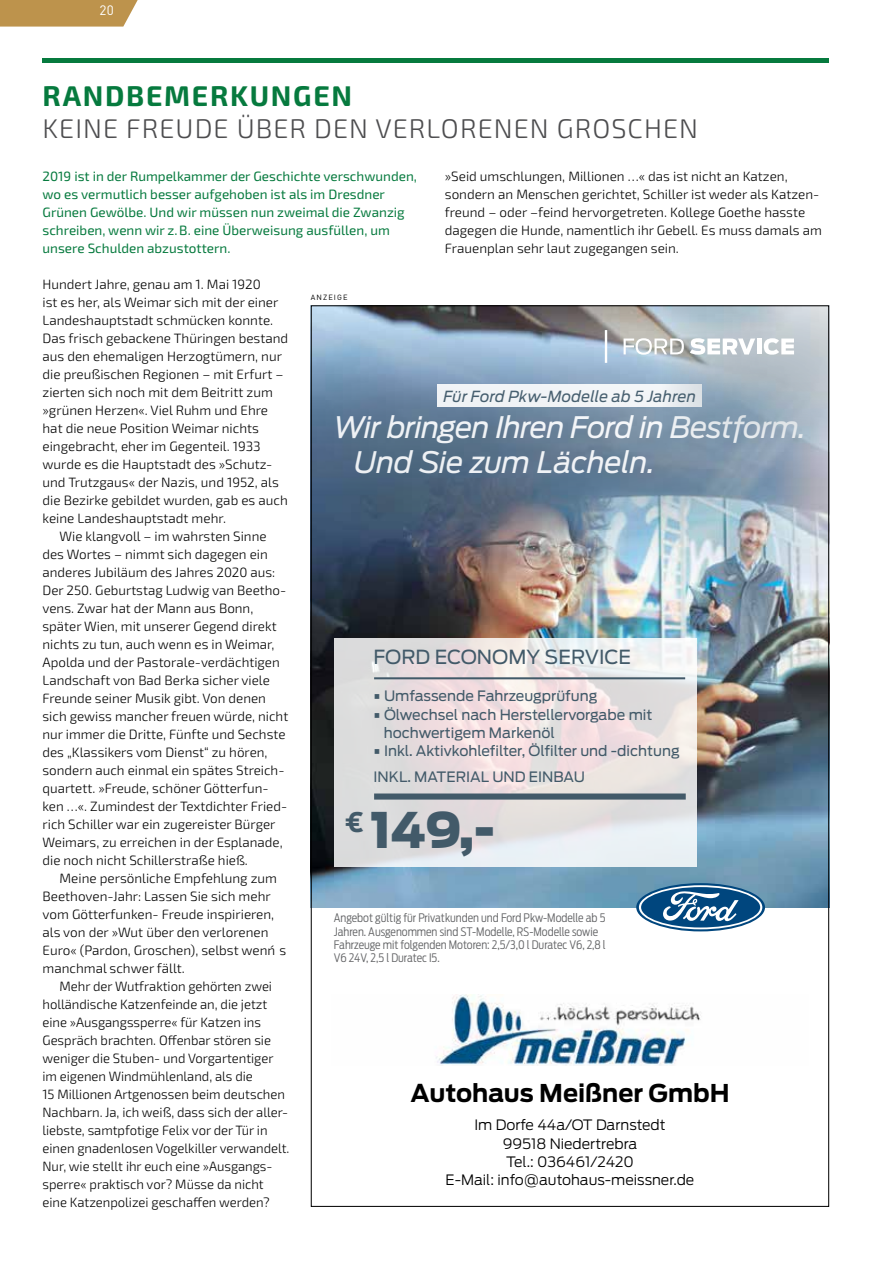
<style>
.page{position:relative;width:893px;height:1263px;background:#fff}
.page>*{position:absolute;margin:0;border:0;box-sizing:border-box;transform-origin:0 0}
.t1{font:900 48.75px "Ford Antenna";color:#425a69}
.t2{font:italic 29.4px/34.5px "Ford Antenna";letter-spacing:-.02em;color:#fff}
.t3{font:700 28.5px "Exo 2.0";letter-spacing:.06em;color:#067a3e}
.t4{font:300 27px "Exo 2.0";letter-spacing:.04em;color:#4d4d4f}
.t5{font:700 24.45px "Ford Antenna";color:#000}
.t6{font:19.35px "Ford Antenna";color:#425a69}
.t7{font:italic 15.3px "Ford Antenna";letter-spacing:.01em;color:#425a69}
.t8{font:14.25px/18.3px "Ford Antenna";color:#425a69}
.t9{font:300 14.25px/18.3px "Ford Antenna";color:#000;text-align:center}
.t10{font:300 13.5px/18px "Exo 2.0";color:#000}
.t11{font:13.5px/18px "Exo 2.0";color:#067a3e}
.t12{font:13.5px "DIN";color:#fff}
.t13{font:300 11.7px/13.2px "Ford Antenna Cond";color:#636466}
.t14{font:7.5px "DIN";letter-spacing:.15em;color:#000}
</style>
<div class="page">
<svg style="left:0;top:0;width:138px;height:27px;background:#c19a58"></svg>
<img style="left:313px;top:598px;width:514px;height:309px">
<div style="left:311px;top:305px;width:518px;height:293px;background:#425a69;opacity:.7"></div>
<div style="left:438px;top:384px;width:264px;height:23px;background:#f1f4f7"></div>
<svg style="left:662px;top:307px;width:165px;height:143px;background:#a7b7c4"></svg>
<svg style="left:624px;top:338px;width:60px;height:17px"></svg>
<svg style="left:690px;top:338px;width:65px;height:17px"></svg>
<hr style="left:757px;top:338px;width:4px;height:16px;background:#fff">
<svg style="left:764px;top:338px;width:30px;height:17px"></svg>
<hr style="left:605px;top:330px;width:2px;height:33px;background:#fff">
<svg style="left:334px;top:638px;width:363px;height:229px;background:#e7e1e2"></svg>
<hr style="left:374px;top:677px;width:311px;height:2px;background:#425a69">
<div style="left:374px;top:793px;width:312px;height:6px;background:#425a69"></div>
<svg style="left:636px;top:883px;width:129px;height:48px"></svg>
<svg style="left:639px;top:885px;width:123px;height:44px"></svg>
<img style="left:436px;top:994px;width:265px;height:71px">
<div style="left:43px;top:58px;width:786px;height:5px;background:#067a3e"></div>
<p class="t12" style="left:100px;top:2px;width:16px">20</p>
<h3 class="t3" style="left:43px;top:79px;width:311px">RANDBEMERKUNGEN</h3>
<h3 class="t4" style="left:43px;top:113px;width:657px">KEINE FREUDE ÜBER DEN VERLORENEN GROSCHEN</h3>
<p class="t11" style="left:43px;top:168px;width:376px">2019 ist in der Rumpelkammer der Geschichte verschwunden, wo es vermutlich besser aufgehoben ist als im Dresdner Grünen Gewölbe. Und wir müssen nun zweimal die Zwanzig schreiben, wenn wir z.B. eine Überweisung ausfüllen, um unsere Schulden abzustottern.</p>
<p class="t10" style="left:43px;top:276px;width:220px">Hundert Jahre, genau am 1. Mai 1920</p>
<p class="t10" style="left:43px;top:294px;width:237px">ist es her, als Weimar sich mit der einer</p>
<p class="t10" style="left:43px;top:312px;width:232px">Landeshauptstadt schmücken konnte.</p>
<p class="t10" style="left:43px;top:330px;width:247px">Das frisch gebackene Thüringen bestand</p>
<p class="t10" style="left:43px;top:348px;width:241px">aus den ehemaligen Herzogtümern, nur</p>
<p class="t10" style="left:43px;top:366px;width:243px">die preußischen Regionen – mit Erfurt –</p>
<p class="t10" style="left:43px;top:384px;width:232px">zierten sich noch mit dem Beitritt zum</p>
<p class="t10" style="left:43px;top:402px;width:227px">»grünen Herzen«. Viel Ruhm und Ehre</p>
<p class="t10" style="left:43px;top:420px;width:218px">hat die neue Position Weimar nichts</p>
<p class="t10" style="left:43px;top:438px;width:220px">eingebracht, eher im Gegenteil. 1933</p>
<p class="t10" style="left:43px;top:456px;width:231px">wurde es die Hauptstadt des »Schutz-</p>
<p class="t10" style="left:43px;top:474px;width:238px">und Trutzgaus« der Nazis, und 1952, als</p>
<p class="t10" style="left:43px;top:492px;width:247px">die Bezirke gebildet wurden, gab es auch</p>
<p class="t10" style="left:43px;top:510px;width:185px">keine Landeshauptstadt mehr.</p>
<p class="t10" style="left:60px;top:528px;width:209px">Wie klangvoll – im wahrsten Sinne</p>
<p class="t10" style="left:43px;top:546px;width:227px">des Wortes – nimmt sich dagegen ein</p>
<p class="t10" style="left:43px;top:564px;width:234px">anderes Jubiläum des Jahres 2020 aus:</p>
<p class="t10" style="left:43px;top:582px;width:245px">Der 250. Geburtstag Ludwig van Beetho-</p>
<p class="t10" style="left:43px;top:600px;width:212px">vens. Zwar hat der Mann aus Bonn,</p>
<p class="t10" style="left:43px;top:618px;width:236px">später Wien, mit unserer Gegend direkt</p>
<p class="t10" style="left:43px;top:636px;width:234px">nichts zu tun, auch wenn es in Weimar,</p>
<p class="t10" style="left:43px;top:654px;width:239px">Apolda und der Pastorale-verdächtigen</p>
<p class="t10" style="left:43px;top:672px;width:229px">Landschaft von Bad Berka sicher viele</p>
<p class="t10" style="left:43px;top:690px;width:225px">Freunde seiner Musik gibt. Von denen</p>
<p class="t10" style="left:43px;top:708px;width:247px">sich gewiss mancher freuen würde, nicht</p>
<p class="t10" style="left:43px;top:726px;width:245px">nur immer die Dritte, Fünfte und Sechste</p>
<p class="t10" style="left:43px;top:744px;width:227px">des „Klassikers vom Dienst“ zu hören,</p>
<p class="t10" style="left:43px;top:762px;width:243px">sondern auch einmal ein spätes Streich-</p>
<p class="t10" style="left:43px;top:780px;width:228px">quartett. »Freude, schöner Götterfun-</p>
<p class="t10" style="left:43px;top:798px;width:246px">ken …«. Zumindest der Textdichter Fried-</p>
<p class="t10" style="left:43px;top:816px;width:234px">rich Schiller war ein zugereister Bürger</p>
<p class="t10" style="left:43px;top:834px;width:242px">Weimars, zu erreichen in der Esplanade,</p>
<p class="t10" style="left:43px;top:852px;width:207px">die noch nicht Schillerstraße hieß.</p>
<p class="t10" style="left:60px;top:870px;width:219px">Meine persönliche Empfehlung zum</p>
<p class="t10" style="left:43px;top:888px;width:230px">Beethoven-Jahr: Lassen Sie sich mehr</p>
<p class="t10" style="left:43px;top:906px;width:233px">vom Götterfunken- Freude inspirieren,</p>
<p class="t10" style="left:43px;top:924px;width:227px">als von der »Wut über den verlorenen</p>
<p class="t10" style="left:43px;top:942px;width:245px">Euro« (Pardon, Groschen), selbst wenn´ s</p>
<p class="t10" style="left:43px;top:960px;width:144px">manchmal schwer fällt.</p>
<p class="t10" style="left:60px;top:978px;width:214px">Mehr der Wutfraktion gehörten zwei</p>
<p class="t10" style="left:43px;top:996px;width:226px">holländische Katzenfeinde an, die jetzt</p>
<p class="t10" style="left:43px;top:1014px;width:220px">eine »Ausgangssperre« für Katzen ins</p>
<p class="t10" style="left:43px;top:1032px;width:230px">Gespräch brachten. Offenbar stören sie</p>
<p class="t10" style="left:43px;top:1050px;width:233px">weniger die Stuben- und Vorgartentiger</p>
<p class="t10" style="left:43px;top:1068px;width:212px">im eigenen Windmühlenland, als die</p>
<p class="t10" style="left:43px;top:1086px;width:244px">15 Millionen Artgenossen beim deutschen</p>
<p class="t10" style="left:43px;top:1104px;width:247px">Nachbarn. Ja, ich weiß, dass sich der aller-</p>
<p class="t10" style="left:43px;top:1122px;width:227px">liebste, samtpfotige Felix vor der Tür in</p>
<p class="t10" style="left:43px;top:1140px;width:248px">einen gnadenlosen Vogelkiller verwandelt.</p>
<p class="t10" style="left:43px;top:1158px;width:232px">Nur, wie stellt ihr euch eine »Ausgangs-</p>
<p class="t10" style="left:43px;top:1176px;width:223px">sperre« praktisch vor? Müsse da nicht</p>
<p class="t10" style="left:43px;top:1194px;width:229px">eine Katzenpolizei geschaffen werden?</p>
<p class="t10" style="left:445px;top:168px;width:379px">»Seid umschlungen, Millionen …« das ist nicht an Katzen, sondern an Menschen gerichtet, Schiller ist weder als Katzen&shy;freund – oder –feind hervorgetreten. Kollege Goethe hasste dagegen die Hunde, namentlich ihr Gebell. Es muss damals am Frauenplan sehr laut zugegangen sein.</p>
<p class="t14" style="left:311px;top:292px;width:38px">ANZEIGE</p>
<p class="t7" style="left:444px;top:383px;width:254px">Für Ford Pkw-Modelle ab 5 Jahren</p>
<h2 class="t2" style="left:354px;top:407px;width:454px;text-indent:-20px">Wir bringen Ihren Ford in Bestform.<br>Und Sie zum Lächeln.</h2>
<h3 class="t6" style="left:374px;top:641px;width:259px">FORD ECONOMY SERVICE</h3>
<p class="t8" style="left:374px;top:685px;width:225px">• Umfassende Fahrzeugprüfung</p>
<p class="t8" style="left:384px;top:704px;width:270px;text-indent:-10px">• Ölwechsel nach Herstellervorgabe mit hochwertigem Markenöl</p>
<p class="t8" style="left:374px;top:736px;width:308px;line-height:25.8px">• Inkl. Aktivkohlefilter, Ölfilter und -dichtung<br>INKL. MATERIAL UND EINBAU</p>
<h1 class="t1" style="left:345px;top:785px;width:151px"><sup>€</sup> 149,-</h1>
<p class="t13" style="left:334px;top:910px;width:273px">Angebot gültig für Privatkunden und Ford Pkw-Modelle ab 5<br>Jahren. Ausgenommen sind ST-Modelle, RS-Modelle sowie Fahrzeuge mit folgenden Motoren: 2,5/3,0 l Duratec V6, 2,8 l V6 24V, 2,5 l Duratec I5.</p>
<h3 class="t5" style="left:410px;top:1071px;width:321px">Autohaus Meißner GmbH</h3>
<p class="t9" style="left:446px;top:1114px;width:250px">Im Dorfe 44a/OT Darnstedt<br>99518 Niedertrebra<br>Tel.: 036461/2420<br>E-Mail: info@autohaus-meissner.de</p>
</div>
